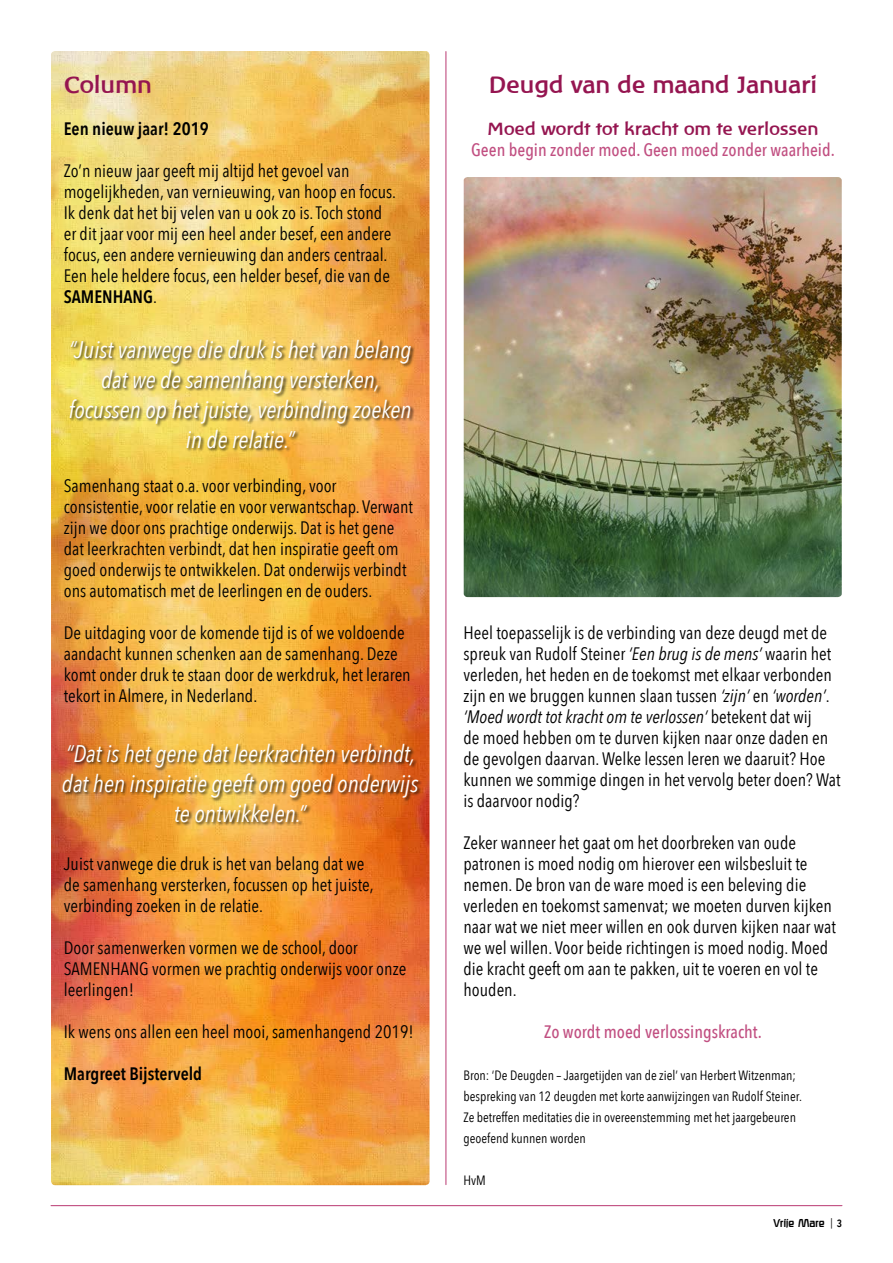
<style>
.page{position:relative;width:893px;height:1263px;background:#fff}
.page>*{position:absolute;margin:0;border:0;box-sizing:border-box;transform-origin:0 0}
.t1{font:italic 24px/30px "Avenir Next Condensed";color:#fff;text-align:center}
.t2{font:700 24px "Baar Philos";color:#951550}
.t3{font:18px/21px "Avenir Next Condensed";color:#000}
.t4{font:500 18px "Avenir Next Condensed";color:#c14f81}
.t5{font:600 18px "Avenir Next Condensed";color:#000}
.t6{font:700 18px "Baar Philos";color:#951550}
.t7{font:13.5px/21px "Avenir Next Condensed";color:#000}
.t8{font:700 10.5px "Roggenkamp";color:#000;scale:.95 1}
.s1{font-weight:600}
.s2{font-style:italic}
.s3{font-family:"Avenir Next Condensed";font-weight:400}
.s4{font-family:"Avenir Next Condensed";font-weight:600}
</style>
<div class="page">
<img style="left:51px;top:51px;width:378px;height:1134px">
<hr style="left:51px;top:1205px;width:791px;height:1px;background:#c14f81">
<hr style="left:445px;top:52px;width:1px;height:1132px;background:#c14f81">
<div style="left:69px;top:338px;width:346px;height:114px;background:#000;opacity:.75"></div>
<div style="left:62px;top:743px;width:360px;height:83px;background:#000;opacity:.75"></div>
<img style="left:464px;top:177px;width:378px;height:420px">
<h1 class="t2" style="left:64px;top:71px;width:89px">Column</h1>
<p class="t5" style="left:64px;top:113px;width:146px">Een nieuw jaar! 2019</p>
<p class="t3" style="left:64px;top:159px;width:334px">Zo’n nieuw jaar geeft mij altijd het gevoel van mogelijkheden, van vernieuwing, van hoop en focus.<br>Ik denk dat het bij velen van u ook zo is. Toch stond er dit jaar voor mij een heel ander besef, een andere focus, een andere vernieuwing dan anders centraal.<br>Een hele heldere focus, een helder besef, die van de <span class="s1">SAMENHANG</span>.</p>
<h1 class="t1" style="left:69px;top:335px;width:344px">“Juist vanwege die druk is het van belang dat we de samenhang versterken, focussen op het juiste, verbinding zoeken in de relatie.”</h1>
<p class="t3" style="left:64px;top:474px;width:351px">Samenhang staat o.a. voor verbinding, voor consistentie, voor relatie en voor verwantschap. Verwant zijn we door ons prachtige onderwijs. Dat is het gene dat leerkrachten verbindt, dat hen inspiratie geeft om goed onderwijs te ontwikkelen. Dat onderwijs verbindt ons automatisch met de leerlingen en de ouders.</p>
<p class="t3" style="left:64px;top:621px;width:348px">De uitdaging voor de komende tijd is of we voldoende aandacht kunnen schenken aan de samenhang. Deze komt onder druk te staan door de werkdruk, het leraren tekort in Almere, in Nederland.</p>
<h1 class="t1" style="left:62px;top:739px;width:358px">“Dat is het gene dat leerkrachten verbindt, dat hen inspiratie geeft om goed onderwijs te ontwikkelen.”</h1>
<p class="t3" style="left:64px;top:852px;width:311px">Juist vanwege die druk is het van belang dat we de samenhang versterken, focussen op het juiste, verbinding zoeken in de relatie.</p>
<p class="t3" style="left:64px;top:936px;width:344px">Door samenwerken vormen we de school, door<br>SAMENHANG vormen we prachtig onderwijs voor onze leerlingen!</p>
<p class="t3" style="left:64px;top:1020px;width:352px">Ik wens ons allen een heel mooi, samenhangend 2019!</p>
<p class="t5" style="left:64px;top:1058px;width:140px">Margreet Bijsterveld</p>
<h1 class="t2" style="left:488px;top:71px;width:330px">Deugd van de maand Januari</h1>
<p class="t6" style="left:487px;top:119px;width:332px">Moed wordt tot kracht om te verlossen</p>
<p class="t4" style="left:471px;top:139px;width:365px">Geen begin zonder moed. Geen moed zonder waarheid.</p>
<p class="t3" style="left:463px;top:621px;width:379px">Heel toepasselijk is de verbinding van deze deugd met de spreuk van Rudolf Steiner <span class="s2">‘Een brug is de mens’</span> waarin het verleden, het heden en de toekomst met elkaar verbonden zijn en we bruggen kunnen slaan tussen <span class="s2">‘zijn’</span> en <span class="s2">‘worden’</span>. <span class="s2">‘Moed wordt tot kracht om te verlossen’</span> betekent dat wij<br>de moed hebben om te durven kijken naar onze daden en de gevolgen daarvan. Welke lessen leren we daaruit? Hoe kunnen we sommige dingen in het vervolg beter doen? Wat is daarvoor nodig?</p>
<p class="t3" style="left:463px;top:831px;width:374px">Zeker wanneer het gaat om het doorbreken van oude patronen is moed nodig om hierover een wilsbesluit te nemen. De bron van de ware moed is een beleving die verleden en toekomst samenvat; we moeten durven kijken naar wat we niet meer willen en ook durven kijken naar wat we wel willen. Voor beide richtingen is moed nodig. Moed die kracht geeft om aan te pakken, uit te voeren en vol te houden.</p>
<p class="t4" style="left:544px;top:1021px;width:219px">Zo wordt moed verlossingskracht.</p>
<p class="t7" style="left:463px;top:1064px;width:340px">Bron: ‘De Deugden – Jaargetijden van de ziel’ van Herbert Witzenman; bespreking van 12 deugden met korte aanwijzingen van Rudolf Steiner.<br>Ze betreffen meditaties die in overeenstemming met het jaargebeuren geoefend kunnen worden</p>
<p class="t7" style="left:463px;top:1169px;width:24px">HvM</p>
<p class="t8" style="left:773px;top:1216px;width:74px">Vrije Mare <span class="s3">|</span> <span class="s4">3</span></p>
</div>
